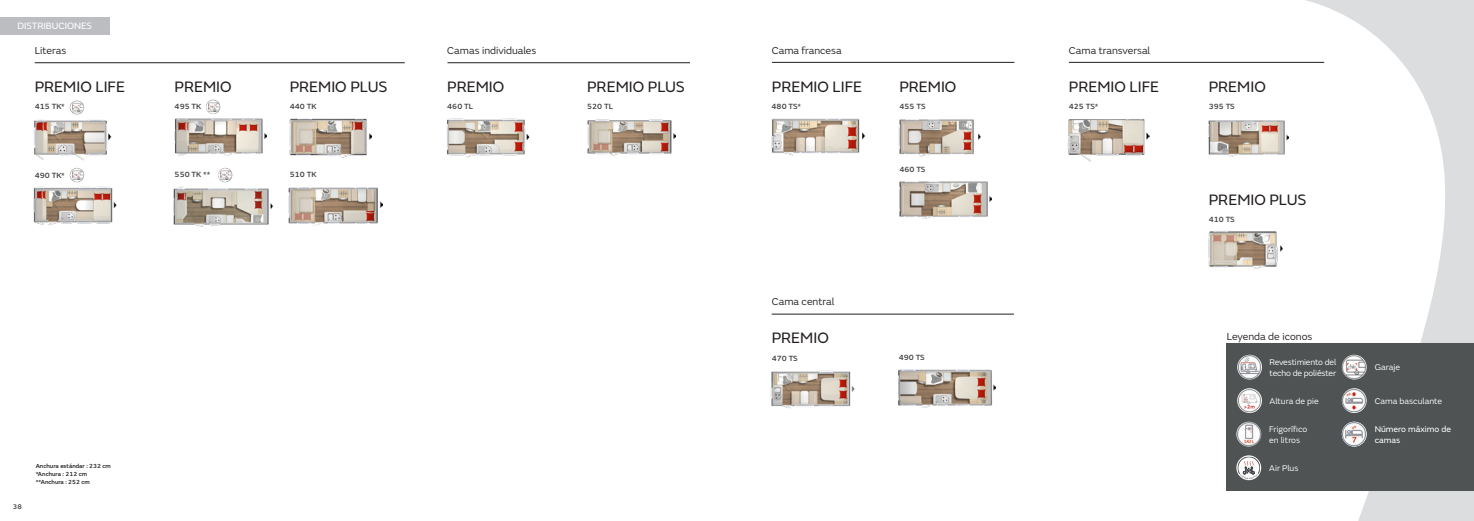
<style>
.page{position:relative;width:1474px;height:521px;background:#fff}
.page>*{position:absolute;margin:0;border:0;box-sizing:border-box;transform-origin:0 0}
.t1{font:15.75px "FS Emeric";color:#231f20}
.t2{font:10.5px "FS Emeric";color:#231f20}
.t3{font:9.62px "FS Emeric";letter-spacing:-.005em;color:#fff}
.t4{font:8.75px/10.5px "FS Emeric";color:#fff}
.t5{font:8.75px/10.5px "FS Emeric";letter-spacing:-.02em;color:#fff}
.t6{font:8.75px/10.5px "FS Emeric";color:#fff}
.t7{font:500 7.88px "FS Emeric";color:#3e3e3f}
.t8{font:500 7px "FS Emeric";color:#3e3e3f}
.t9{font:500 6.12px/7.9px "FS Emeric";color:#231f20}
</style>
<div class="page">
<svg style="left:1226px;top:0;width:247px;height:521px"></svg>
<img style="left:33px;top:186px;width:84px;height:40px">
<img style="left:173px;top:186px;width:100px;height:42px">
<img style="left:174px;top:118px;width:92px;height:38px">
<img style="left:446px;top:118px;width:84px;height:40px">
<img style="left:898px;top:119px;width:83px;height:38px">
<img style="left:899px;top:182px;width:92px;height:36px">
<img style="left:1208px;top:227px;width:93px;height:46px">
<img style="left:1067px;top:119px;width:82px;height:42px">
<img style="left:898px;top:369px;width:97px;height:38px">
<img style="left:770px;top:370px;width:85px;height:39px">
<img style="left:1208px;top:120px;width:80px;height:37px">
<img style="left:69px;top:168px;width:15px;height:15px;border-radius:7px">
<img style="left:206px;top:99px;width:15px;height:15px;border-radius:7px">
<img style="left:771px;top:118px;width:94px;height:38px">
<img style="left:289px;top:187px;width:93px;height:38px">
<img style="left:289px;top:119px;width:83px;height:38px">
<img style="left:587px;top:120px;width:88px;height:36px">
<img style="left:34px;top:120px;width:78px;height:40px">
<img style="left:69px;top:100px;width:15px;height:15px;border-radius:7px">
<img style="left:218px;top:168px;width:15px;height:15px;border-radius:7px">
<hr style="left:35px;top:62px;width:370px;height:1px;background:#231f20">
<hr style="left:447px;top:62px;width:243px;height:1px;background:#231f20">
<hr style="left:772px;top:62px;width:242px;height:1px;background:#231f20">
<hr style="left:1068px;top:62px;width:256px;height:1px;background:#231f20">
<hr style="left:771px;top:314px;width:242px;height:1px;background:#231f20">
<div style="left:1226px;top:343px;width:247px;height:148px;background:#505353"></div>
<img style="left:1341px;top:388px;width:25px;height:25px;border-radius:12px">
<img style="left:1236px;top:422px;width:25px;height:24px;border-radius:12px">
<img style="left:1341px;top:355px;width:25px;height:24px;border-radius:12px">
<img style="left:1237px;top:388px;width:24px;height:25px;border-radius:12px">
<img style="left:1237px;top:355px;width:24px;height:24px;border-radius:12px">
<img style="left:1341px;top:422px;width:25px;height:24px;border-radius:12px">
<svg style="left:1236px;top:455px;width:25px;height:25px"></svg>
<div style="left:0;top:17px;width:109px;height:18px;background:#bcbdc0"></div>
<svg style="left:1237px;top:456px;width:23px;height:23px"></svg>
<p class="t3" style="left:17px;top:19px;width:76px">DISTRIBUCIONES</p>
<p class="t2" style="left:35px;top:43px;width:33px">Literas</p>
<p class="t2" style="left:447px;top:43px;width:91px">Camas individuales</p>
<p class="t2" style="left:771px;top:43px;width:71px">Cama francesa</p>
<p class="t2" style="left:1068px;top:43px;width:83px">Cama transversal</p>
<p class="t1" style="left:35px;top:75px;width:92px">PREMIO LIFE</p>
<p class="t7" style="left:35px;top:100px;width:32px">415 TK*</p>
<p class="t1" style="left:175px;top:75px;width:59px">PREMIO</p>
<p class="t1" style="left:290px;top:75px;width:99px">PREMIO PLUS</p>
<p class="t1" style="left:1208px;top:75px;width:59px">PREMIO</p>
<p class="t7" style="left:587px;top:101px;width:28px">520 TL</p>
<p class="t7" style="left:1208px;top:100px;width:28px">395 TS</p>
<p class="t1" style="left:1068px;top:75px;width:92px">PREMIO LIFE</p>
<p class="t7" style="left:1068px;top:100px;width:31px">425 TS*</p>
<p class="t1" style="left:587px;top:76px;width:99px">PREMIO PLUS</p>
<p class="t1" style="left:772px;top:75px;width:92px">PREMIO LIFE</p>
<p class="t7" style="left:771px;top:100px;width:31px">480 TS*</p>
<p class="t1" style="left:447px;top:76px;width:59px">PREMIO</p>
<p class="t7" style="left:447px;top:100px;width:28px">460 TL</p>
<p class="t7" style="left:899px;top:101px;width:28px">455 TS</p>
<p class="t1" style="left:899px;top:76px;width:59px">PREMIO</p>
<p class="t7" style="left:290px;top:100px;width:28px">440 TK</p>
<p class="t7" style="left:175px;top:100px;width:28px">495 TK</p>
<p class="t7" style="left:35px;top:169px;width:32px">490 TK*</p>
<p class="t7" style="left:175px;top:169px;width:37px">550 TK **</p>
<p class="t7" style="left:290px;top:168px;width:28px">510 TK</p>
<p class="t8" style="left:13px;top:501px;width:10px">38</p>
<p class="t9" style="left:36px;top:462px;width:77px">Anchura estándar : 232 cm *Anchura : 212 cm **Anchura : 252 cm</p>
<p class="t2" style="left:771px;top:294px;width:64px">Cama central</p>
<p class="t7" style="left:899px;top:163px;width:28px">460 TS</p>
<p class="t1" style="left:771px;top:327px;width:59px">PREMIO</p>
<p class="t7" style="left:771px;top:352px;width:28px">470 TS</p>
<p class="t7" style="left:898px;top:352px;width:28px">490 TS</p>
<p class="t1" style="left:1208px;top:188px;width:99px">PREMIO PLUS</p>
<p class="t7" style="left:1208px;top:213px;width:28px">410 TS</p>
<p class="t2" style="left:1226px;top:329px;width:87px">Leyenda de iconos</p>
<p class="t5" style="left:1269px;top:356px;width:68px">Revestimiento del techo de poliéster</p>
<p class="t4" style="left:1374px;top:362px;width:27px">Garaje</p>
<p class="t4" style="left:1269px;top:395px;width:51px">Altura de pie</p>
<p class="t4" style="left:1374px;top:395px;width:69px">Cama basculante</p>
<p class="t4" style="left:1269px;top:423px;width:40px">Frigorífico en litros</p>
<p class="t4" style="left:1269px;top:462px;width:31px">Air Plus</p>
<p class="t6" style="left:1374px;top:423px;width:78px">Número máximo de camas</p>
</div>
